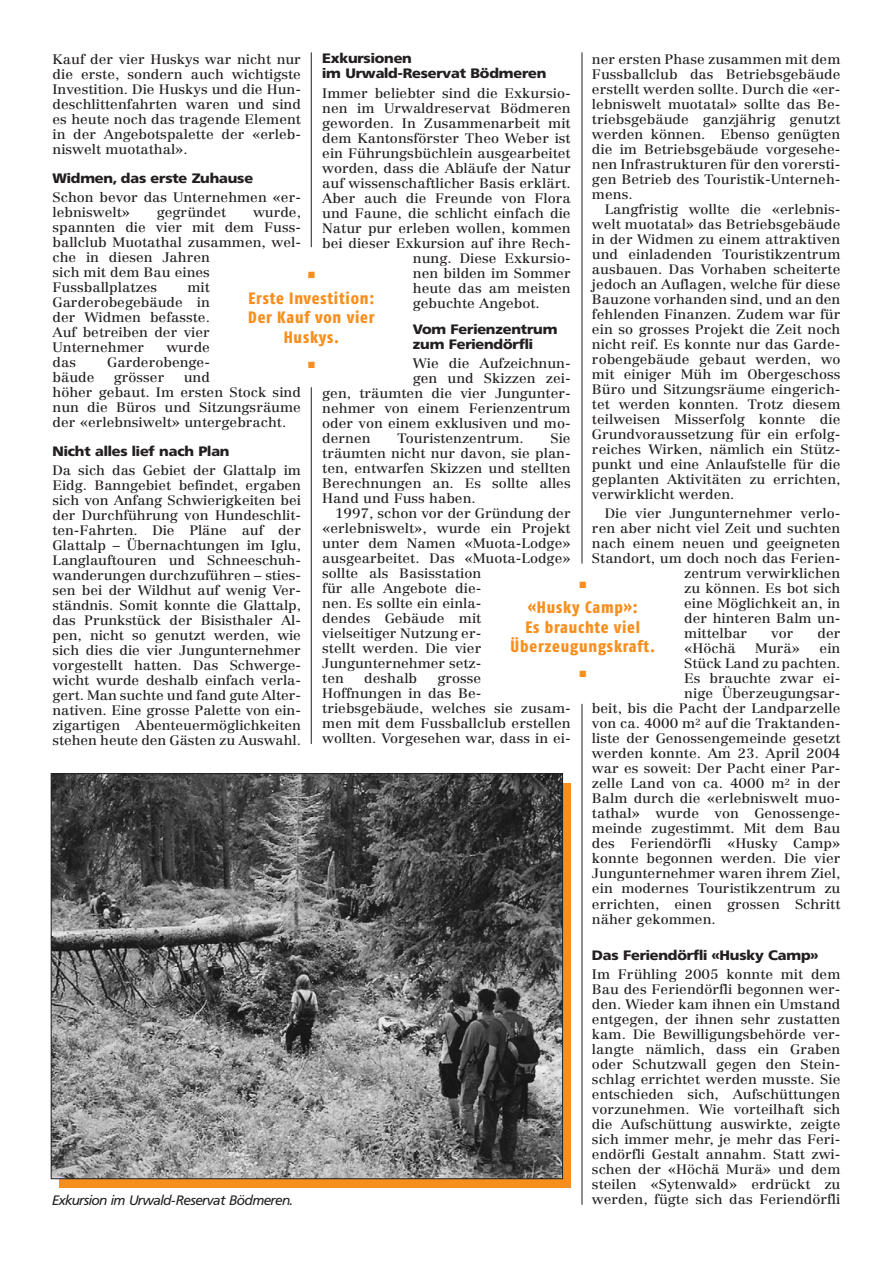
<style>
.page{position:relative;width:893px;height:1263px;background:#fff}
.page>*{position:absolute;margin:0;border:0;box-sizing:border-box;transform-origin:0 0}
.t1{font:16.5px/19.5px "Fago Co Exb Lf";letter-spacing:.05em;color:#f78f1e;text-align:center}
.t2{font:13.5px/15px "Centennial";color:#231f20;text-align:justify;scale:1.07 1}
.t3{font:700 13.5px/15px "FR23";color:#231f20;scale:1.07 1}
.t4{font:italic 13.5px "FR23";color:#231f20}
.t5{font:9px "Zapf Dingbats";color:#f78f1e}
</style>
<div class="page">
<svg style="left:60px;top:783px;width:511px;height:404px;background:#d7862d"></svg>
<img style="left:53px;top:775px;width:508px;height:402px">
<hr style="left:311px;top:52px;width:1px;height:195px;background:#231f20">
<hr style="left:311px;top:387px;width:1px;height:357px;background:#231f20">
<hr style="left:582px;top:52px;width:1px;height:511px;background:#231f20">
<hr style="left:582px;top:704px;width:1px;height:501px;background:#231f20">
<p class="t3" style="left:322px;top:52px;width:211px">Exkursionen<br>im Urwald-Reservat Bödmeren</p>
<p class="t2" style="left:322px;top:86px;width:234px">Immer beliebter sind die Exkursio-</p>
<p class="t2" style="left:322px;top:101px;width:234px">nen im Urwaldreservat Bödmeren</p>
<p class="t2" style="left:322px;top:116px;width:234px">geworden. In Zusammenarbeit mit</p>
<p class="t2" style="left:322px;top:131px;width:234px">dem Kantonsförster Theo Weber ist</p>
<p class="t2" style="left:322px;top:146px;width:234px">ein Führungsbüchlein ausgearbeitet</p>
<p class="t2" style="left:322px;top:161px;width:234px">worden, dass die Abläufe der Natur</p>
<p class="t2" style="left:322px;top:176px;width:234px">auf wissenschaftlicher Basis erklärt.</p>
<p class="t2" style="left:322px;top:191px;width:234px">Aber auch die Freunde von Flora</p>
<p class="t2" style="left:322px;top:206px;width:234px">und Faune, die schlicht einfach die</p>
<p class="t2" style="left:322px;top:221px;width:234px">Natur pur erleben wollen, kommen</p>
<p class="t2" style="left:322px;top:236px;width:234px">bei dieser Exkursion auf ihre Rech-</p>
<p class="t2" style="left:413px;top:251px;width:149px">nung. Diese Exkursio-</p>
<p class="t2" style="left:413px;top:266px;width:149px">nen bilden im Sommer</p>
<p class="t2" style="left:413px;top:281px;width:149px">heute das am meisten</p>
<p class="t2" style="left:413px;top:296px;width:120px">gebuchte Angebot.</p>
<p class="t3" style="left:413px;top:323px;width:136px">Vom Ferienzentrum zum Feriendörfli</p>
<p class="t2" style="left:413px;top:357px;width:149px">Wie die Aufzeichnun-</p>
<p class="t2" style="left:413px;top:372px;width:149px">gen und Skizzen zei-</p>
<p class="t2" style="left:322px;top:387px;width:234px">gen, träumten die vier Jungunter-</p>
<p class="t2" style="left:322px;top:402px;width:234px">nehmer von einem Ferienzentrum</p>
<p class="t2" style="left:322px;top:417px;width:234px">oder von einem exklusiven und mo-</p>
<p class="t2" style="left:322px;top:432px;width:47px">dernen</p>
<p class="t2" style="left:397px;top:432px;width:120px">Touristenzentrum.</p>
<p class="t2" style="left:53px;top:53px;width:234px">Kauf der vier Huskys war nicht nur die erste, sondern auch wichtigste Investition. Die Huskys und die Hun&shy;deschlittenfahrten waren und sind es heute noch das tragende Element in der Angebotspalette der «erleb&shy;niswelt muotathal».</p>
<p class="t3" style="left:53px;top:172px;width:189px">Widmen, das erste Zuhause</p>
<p class="t2" style="left:53px;top:191px;width:234px">Schon bevor das Unternehmen «er&shy;lebniswelt»</p>
<p class="t2" style="left:592px;top:53px;width:234px">ner ersten Phase zusammen mit dem Fussballclub das Betriebsgebäude erstellt werden sollte. Durch die «er&shy;lebniswelt muotatal» sollte das Be&shy;triebsgebäude ganzjährig genutzt werden können. Ebenso genügten die im Betriebsgebäude vorgesehe&shy;nen Infrastrukturen für den vorersti&shy;gen Betrieb des Touristik-Unterneh&shy;mens.</p>
<p class="t2" style="left:592px;top:203px;width:234px;text-indent:13px">Langfristig wollte die «erlebnis&shy;welt muotatal» das Betriebsgebäude in der Widmen zu einem attraktiven und einladenden Touristikzentrum ausbauen. Das Vorhaben scheiterte jedoch an Auflagen, welche für diese Bauzone vorhanden sind, und an den fehlenden Finanzen. Zudem war für ein so grosses Projekt die Zeit noch nicht reif. Es konnte nur das Garde&shy;robengebäude gebaut werden, wo mit einiger Müh im Obergeschoss Büro und Sitzungsräume eingerich&shy;tet werden konnten. Trotz diesem teilweisen Misserfolg konnte die Grundvoraussetzung für ein erfolg&shy;reiches Wirken, nämlich ein Stütz&shy;punkt und eine Anlaufstelle für die geplanten Aktivitäten zu errichten, verwirklicht werden.</p>
<p class="t2" style="left:605px;top:507px;width:222px">Die vier Jungunternehmer verlo-</p>
<p class="t2" style="left:592px;top:522px;width:234px">ren aber nicht viel Zeit und suchten</p>
<p class="t2" style="left:592px;top:537px;width:234px">nach einem neuen und geeigneten</p>
<p class="t2" style="left:592px;top:552px;width:234px">Standort, um doch noch das Ferien-</p>
<p class="t2" style="left:684px;top:567px;width:148px">zentrum verwirklichen</p>
<p class="t2" style="left:684px;top:582px;width:148px">zu können. Es bot sich</p>
<p class="t2" style="left:684px;top:597px;width:148px">eine Möglichkeit an, in</p>
<p class="t2" style="left:684px;top:612px;width:148px">der hinteren Balm un-</p>
<p class="t2" style="left:684px;top:627px;width:60px">mittelbar</p>
<p class="t2" style="left:771px;top:627px;width:22px">vor</p>
<p class="t2" style="left:817px;top:627px;width:23px">der</p>
<p class="t2" style="left:684px;top:642px;width:50px">«Höchä</p>
<p class="t2" style="left:755px;top:642px;width:43px">Murä»</p>
<p class="t2" style="left:820px;top:642px;width:21px">ein</p>
<p class="t2" style="left:684px;top:657px;width:148px">Stück Land zu pachten.</p>
<p class="t2" style="left:684px;top:672px;width:147px">Es brauchte zwar ei-</p>
<p class="t2" style="left:684px;top:687px;width:148px">nige Überzeugungsar-</p>
<p class="t2" style="left:592px;top:702px;width:234px">beit, bis die Pacht der Landparzelle</p>
<p class="t2" style="left:592px;top:717px;width:234px">von ca. 4000 m<sup>2</sup> auf die Traktanden-</p>
<p class="t2" style="left:592px;top:732px;width:234px">liste der Genossengemeinde gesetzt</p>
<p class="t2" style="left:592px;top:747px;width:234px">werden konnte. Am 23. April 2004</p>
<p class="t2" style="left:592px;top:762px;width:234px">war es soweit: Der Pacht einer Par-</p>
<p class="t2" style="left:592px;top:777px;width:234px">zelle Land von ca. 4000 m<sup>2</sup> in der</p>
<p class="t2" style="left:592px;top:792px;width:234px">Balm durch die «erlebniswelt muo-</p>
<p class="t2" style="left:592px;top:807px;width:234px">tathal» wurde von Genossenge-</p>
<p class="t2" style="left:592px;top:822px;width:234px">meinde zugestimmt. Mit dem Bau</p>
<p class="t2" style="left:592px;top:837px;width:234px">des Feriendörfli «Husky Camp»</p>
<p class="t2" style="left:592px;top:852px;width:234px">konnte begonnen werden. Die vier</p>
<p class="t2" style="left:592px;top:867px;width:234px">Jungunternehmer waren ihrem Ziel,</p>
<p class="t2" style="left:592px;top:882px;width:234px">ein modernes Touristikzentrum zu</p>
<p class="t2" style="left:592px;top:897px;width:234px">errichten, einen grossen Schritt</p>
<p class="t2" style="left:592px;top:912px;width:117px">näher gekommen.</p>
<p class="t3" style="left:592px;top:949px;width:213px">Das Feriendörfli «Husky Camp»</p>
<p class="t2" style="left:592px;top:968px;width:234px">Im Frühling 2005 konnte mit dem Bau des Feriendörfli begonnen wer&shy;den. Wieder kam ihnen ein Umstand entgegen, der ihnen sehr zustatten kam. Die Bewilligungsbehörde ver&shy;langte nämlich, dass ein Graben oder Schutzwall gegen den Stein&shy;schlag errichtet werden musste. Sie entschieden sich, Aufschüttungen vorzunehmen. Wie vorteilhaft sich die Aufschüttung auswirkte, zeigte sich immer mehr, je mehr das Feri&shy;endörfli Gestalt annahm. Statt zwi&shy;schen der «Höchä Murä» und dem steilen «Sytenwald» erdrückt zu</p>
<p class="t2" style="left:53px;top:206px;width:234px;text-align:left;text-indent:201px">wurde, spannten die vier mit dem Fuss&shy;ballclub Muotathal zusammen, wel&shy;che in diesen Jahren<br>sich mit dem Bau eines<br>Fussballplatzes</p>
<p class="t2" style="left:157px;top:206px;width:67px">gegründet</p>
<p class="t5" style="left:308px;top:271px;width:8px">■</p>
<p class="t1" style="left:248px;top:289px;width:128px">Erste Investition:<br>Der Kauf von vier<br>Huskys.</p>
<p class="t5" style="left:308px;top:361px;width:8px">■</p>
<p class="t2" style="left:53px;top:281px;width:149px;text-indent:135px">mit Garderobegebäude in der Widmen befasste.<br>Auf betreiben der vier Unternehmer</p>
<p class="t2" style="left:166px;top:341px;width:42px">wurde</p>
<p class="t2" style="left:53px;top:356px;width:24px">das</p>
<p class="t2" style="left:107px;top:356px;width:98px">Garderobenge-</p>
<p class="t2" style="left:53px;top:371px;width:41px">bäude</p>
<p class="t2" style="left:114px;top:371px;width:49px">grösser</p>
<p class="t2" style="left:53px;top:371px;width:234px;text-align:left;text-indent:131px">und<br>höher gebaut. Im ersten Stock sind nun die Büros und Sitzungsräume der «erlebnsiwelt» untergebracht.</p>
<p class="t3" style="left:53px;top:445px;width:167px">Nicht alles lief nach Plan</p>
<p class="t2" style="left:53px;top:464px;width:234px">Da sich das Gebiet der Glattalp im Eidg. Banngebiet befindet, ergaben sich von Anfang Schwierigkeiten bei der Durchführung von Hundeschlit&shy;ten-Fahrten. Die Pläne auf der Glattalp – Übernachtungen im Iglu, Langlauftouren und Schneeschuh&shy;wanderungen durchzuführen – sties&shy;sen bei der Wildhut auf wenig Ver&shy;ständnis. Somit konnte die Glattalp, das Prunkstück der Bisisthaler Al&shy;pen, nicht so genutzt werden, wie sich dies die vier Jungunternehmer vorgestellt hatten. Das Schwerge&shy;wicht wurde deshalb einfach verla&shy;gert. Man suchte und fand gute Alter&shy;nativen. Eine grosse Palette von ein&shy;zigartigen Abenteuermöglichkeiten stehen heute den Gästen zu Auswahl.</p>
<p class="t2" style="left:322px;top:432px;width:234px;text-indent:228px">Sie träumten nicht nur davon, sie plan&shy;ten, entwarfen Skizzen und stellten Berechnungen an. Es sollte alles Hand und Fuss haben.</p>
<p class="t2" style="left:322px;top:507px;width:234px;text-align:left;text-indent:13px">1997, schon vor der Gründung der «erlebniswelt», wurde ein Projekt unter dem Namen «Muota-Lodge» ausgearbeitet. Das «Muota-Lodge» sollte als Basisstation<br>für alle Angebote die-<br>nen. Es sollte ein einla-<br>dendes Gebäude mit<br>vielseitiger Nutzung er-<br>stellt werden. Die vier<br>Jungunternehmer setz-<br>ten</p>
<p class="t5" style="left:579px;top:580px;width:8px">■</p>
<p class="t1" style="left:511px;top:599px;width:146px">«Husky Camp»:<br>Es brauchte viel<br>Überzeugungskraft.</p>
<p class="t5" style="left:579px;top:670px;width:8px">■</p>
<p class="t2" style="left:364px;top:672px;width:51px">deshalb</p>
<p class="t2" style="left:322px;top:672px;width:234px;text-align:left;text-indent:115px">grosse<br>Hoffnungen in das Be&shy;triebsgebäude, welches sie zusam&shy;men mit dem Fussballclub erstellen wollten. Vorgesehen war, dass in ei-</p>
<p class="t4" style="left:53px;top:1195px;width:242px">Exkursion im Urwald-Reservat Bödmeren.</p>
<p class="t2" style="left:592px;top:1193px;width:234px">werden, fügte sich das Feriendörfli</p>
</div>
